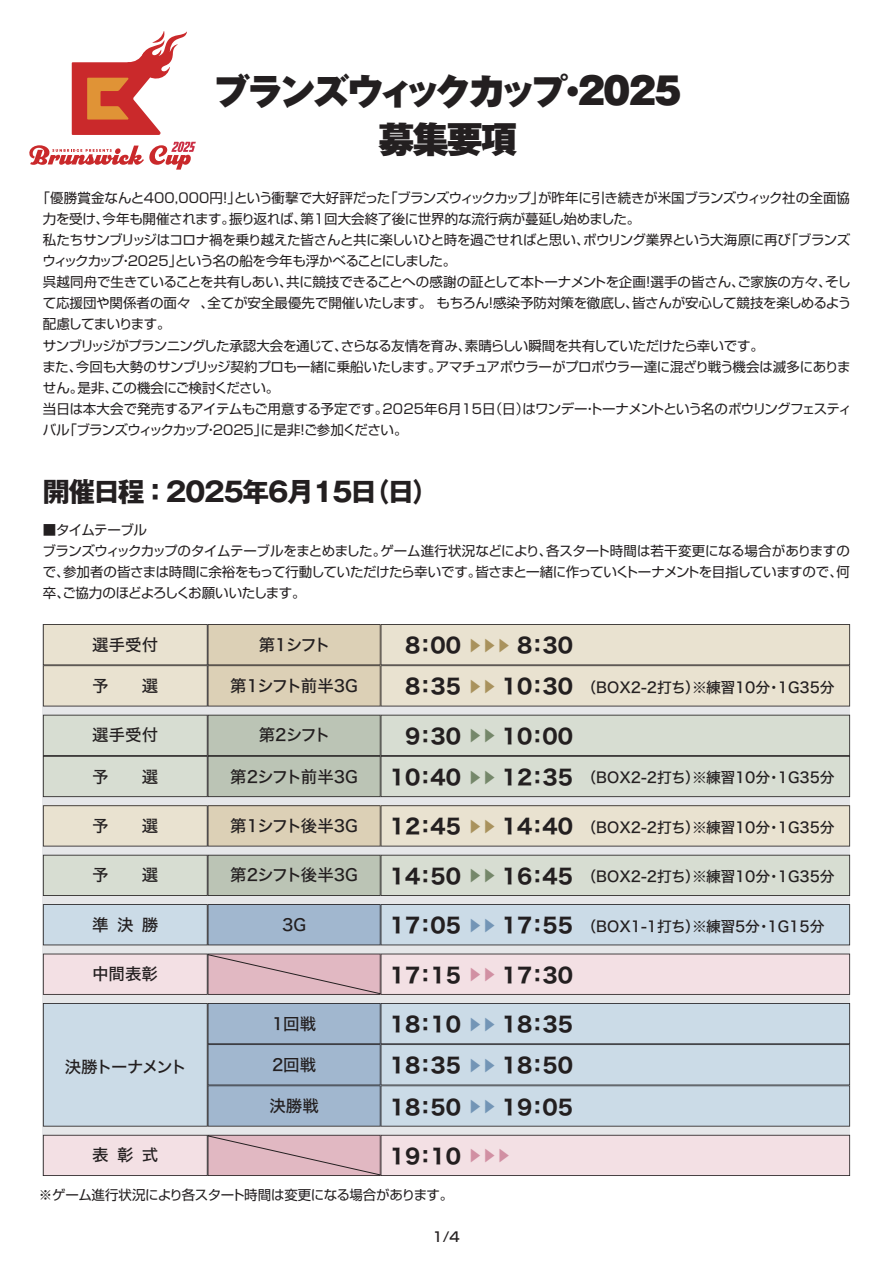
<style>
.page{position:relative;width:893px;height:1263px;background:#fff}
.page>*{position:absolute;margin:0;border:0;box-sizing:border-box;transform-origin:0 0}
.t1{font:900 36px/48px "Gothic MB101 Pro";letter-spacing:-.06em;color:#231f20;text-align:center}
.t2{font:700 27px "Gothic MB101 Pro";letter-spacing:-.05em;color:#231f20}
.t3{font:20.55px "Hiragino Sans W7";color:#231f20}
.t4{font:16.5px "Hiragino Sans W5";color:#231f20}
.t5{font:16.5px "Hiragino Sans W5";letter-spacing:-.025em;color:#231f20}
.t6{font:16.5px "Hiragino Sans W5";letter-spacing:-.085em;color:#231f20}
.t7{font:14.85px "Hiragino Sans W5";color:#231f20}
.t8{font:13.5px/21px "Shin Go Pr 5";letter-spacing:-.03em;color:#231f20}
.t9{font:500 13.5px "Shin Go Pr 5";color:#231f20}
.s1{font-family:"Koz Go Pr 6 N";font-size:14.4px;color:#a9925d}
.s2{font-family:"Hiragino Sans W7";font-size:20.55px}
.s3{font-family:"Koz Go Pr 6 N";font-size:14.4px;color:#75876a}
.s4{font-family:"Koz Go Pr 6 N";font-size:14.4px;color:#7395b6}
.s5{font-family:"Koz Go Pr 6 N";font-size:14.4px;color:#d190a3}
</style>
<div class="page">
<svg style="left:72px;top:31px;width:115px;height:104px"></svg>
<svg style="left:29px;top:142px;width:167px;height:28px"></svg>
<div style="left:43px;top:624px;width:807px;height:552px;background:#e6e7e9"></div>
<svg style="left:43px;top:624px;width:807px;height:82px"></svg>
<svg style="left:43px;top:805px;width:807px;height:41px"></svg>
<svg style="left:43px;top:715px;width:807px;height:82px"></svg>
<svg style="left:43px;top:855px;width:807px;height:41px"></svg>
<svg style="left:43px;top:904px;width:807px;height:41px"></svg>
<svg style="left:43px;top:1003px;width:807px;height:123px"></svg>
<svg style="left:43px;top:953px;width:807px;height:42px"></svg>
<svg style="left:43px;top:1135px;width:807px;height:41px"></svg>
<h1 class="t1" style="left:214px;top:63px;width:469px">ブランズウィックカップ・2025募集要項</h1>
<p class="t8" style="left:42px;top:187px;width:811px;text-indent:-6px">「優勝賞金なんと400,000円！」という衝撃で大好評だった「ブランズウィックカップ」が昨年に引き続きが米国ブランズウィック社の全面協力を受け、今年も開催されます。振り返れば、第1回大会終了後に世界的な流行病が蔓延し始めました。<br>私たちサンブリッジはコロナ禍を乗り越えた皆さんと共に楽しいひと時を過ごせればと思い、ボウリング業界という大海原に再び「ブランズウィックカップ・2025」という名の船を今年も浮かべることにしました。<br>呉越同舟で生きていることを共有しあい、共に競技できることへの感謝の証として本トーナメントを企画！選手の皆さん、ご家族の方々、そして応援団や関係者の面々 、全てが安全最優先で開催いたします。 もちろん！感染予防対策を徹底し、皆さんが安心して競技を楽しめるよう配慮してまいります。<br>サンブリッジがプランニングした承認大会を通じて、さらなる友情を育み、素晴らしい瞬間を共有していただけたら幸いです。<br>また、今回も大勢のサンブリッジ契約プロも一緒に乗船いたします。アマチュアボウラーがプロボウラー達に混ざり戦う機会は滅多にありません。是非、この機会にご検討ください。<br>当日は本大会で発売するアイテムもご用意する予定です。2025年6月15日（日）はワンデー・トーナメントという名のボウリングフェスティバル「ブランズウィックカップ・2025」に是非！ご参加ください。</p>
<h2 class="t2" style="left:43px;top:470px;width:398px">開催日程 ：2025年6月15日（日）</h2>
<p class="t8" style="left:42px;top:518px;width:809px">■タイムテーブル<br>ブランズウィックカップのタイムテーブルをまとめました。ゲーム進行状況などにより、各スタート時間は若干変更になる場合がありますので、参加者の皆さまは時間に余裕をもって行動していただけたら幸いです。皆さまと一緒に作っていくトーナメントを目指していますので、何卒、ご協力のほどよろしくお願いいたします。</p>
<p class="t4" style="left:92px;top:630px;width:67px">選手受付</p>
<p class="t4" style="left:259px;top:630px;width:74px">第1シフト</p>
<h3 class="t3" style="left:405px;top:629px;width:170px">8：00 <span class="s1">▶▶▶</span> 8：30</h3>
<p class="t4" style="left:92px;top:671px;width:67px">予　　選</p>
<p class="t5" style="left:230px;top:671px;width:129px">第1シフト前半3G</p>
<p class="t7" style="left:405px;top:674px;width:431px"><span class="s2">8：35</span> <span class="s1">▶▶</span> <span class="s2">10：30</span> （BOX2-2打ち）※練習10分・1G35分</p>
<p class="t4" style="left:92px;top:720px;width:67px">選手受付</p>
<p class="t4" style="left:259px;top:720px;width:74px">第2シフト</p>
<h3 class="t3" style="left:405px;top:720px;width:170px">9：30 <span class="s3">▶▶</span> 10：00</h3>
<p class="t4" style="left:92px;top:761px;width:67px">予　　選</p>
<p class="t5" style="left:230px;top:761px;width:129px">第2シフト前半3G</p>
<p class="t7" style="left:390px;top:764px;width:446px"><span class="s2">10：40</span> <span class="s3">▶▶</span> <span class="s2">12：35</span> （BOX2-2打ち）※練習10分・1G35分</p>
<p class="t4" style="left:92px;top:811px;width:67px">予　　選</p>
<p class="t5" style="left:230px;top:811px;width:129px">第1シフト後半3G</p>
<p class="t7" style="left:390px;top:814px;width:446px"><span class="s2">12：45</span> <span class="s1">▶▶</span> <span class="s2">14：40</span> （BOX2-2打ち）※練習10分・1G35分</p>
<p class="t4" style="left:92px;top:860px;width:67px">予　　選</p>
<p class="t5" style="left:230px;top:860px;width:129px">第2シフト後半3G</p>
<p class="t7" style="left:390px;top:863px;width:446px"><span class="s2">14：50</span> <span class="s3">▶▶</span> <span class="s2">16：45</span> （BOX2-2打ち）※練習10分・1G35分</p>
<p class="t4" style="left:92px;top:910px;width:67px">準決勝</p>
<p class="t4" style="left:282px;top:910px;width:26px">3G</p>
<p class="t7" style="left:390px;top:913px;width:436px"><span class="s2">17：05</span> <span class="s4">▶▶</span> <span class="s2">17：55</span> （BOX1-1打ち）※練習5分・1G15分</p>
<p class="t4" style="left:92px;top:959px;width:67px">中間表彰</p>
<h3 class="t3" style="left:390px;top:959px;width:185px">17：15 <span class="s5">▶▶</span> 17：30</h3>
<p class="t4" style="left:272px;top:1009px;width:46px">1回戦</p>
<h3 class="t3" style="left:390px;top:1008px;width:185px">18：10 <span class="s4">▶▶</span> 18：35</h3>
<p class="t6" style="left:65px;top:1052px;width:124px">決勝トーナメント</p>
<p class="t4" style="left:272px;top:1050px;width:46px">2回戦</p>
<h3 class="t3" style="left:390px;top:1049px;width:185px">18：35 <span class="s4">▶▶</span> 18：50</h3>
<p class="t4" style="left:269px;top:1091px;width:51px">決勝戦</p>
<h3 class="t3" style="left:390px;top:1091px;width:185px">18：50 <span class="s4">▶▶</span> 19：05</h3>
<p class="t4" style="left:92px;top:1140px;width:67px">表彰式</p>
<h3 class="t3" style="left:390px;top:1140px;width:122px">19：10 <span class="s5">▶▶▶</span></h3>
<p class="t8" style="left:39px;top:1183px;width:416px">※ゲーム進行状況により各スタート時間は変更になる場合があります。</p>
<p class="t9" style="left:433px;top:1225px;width:29px">1/4</p>
</div>
